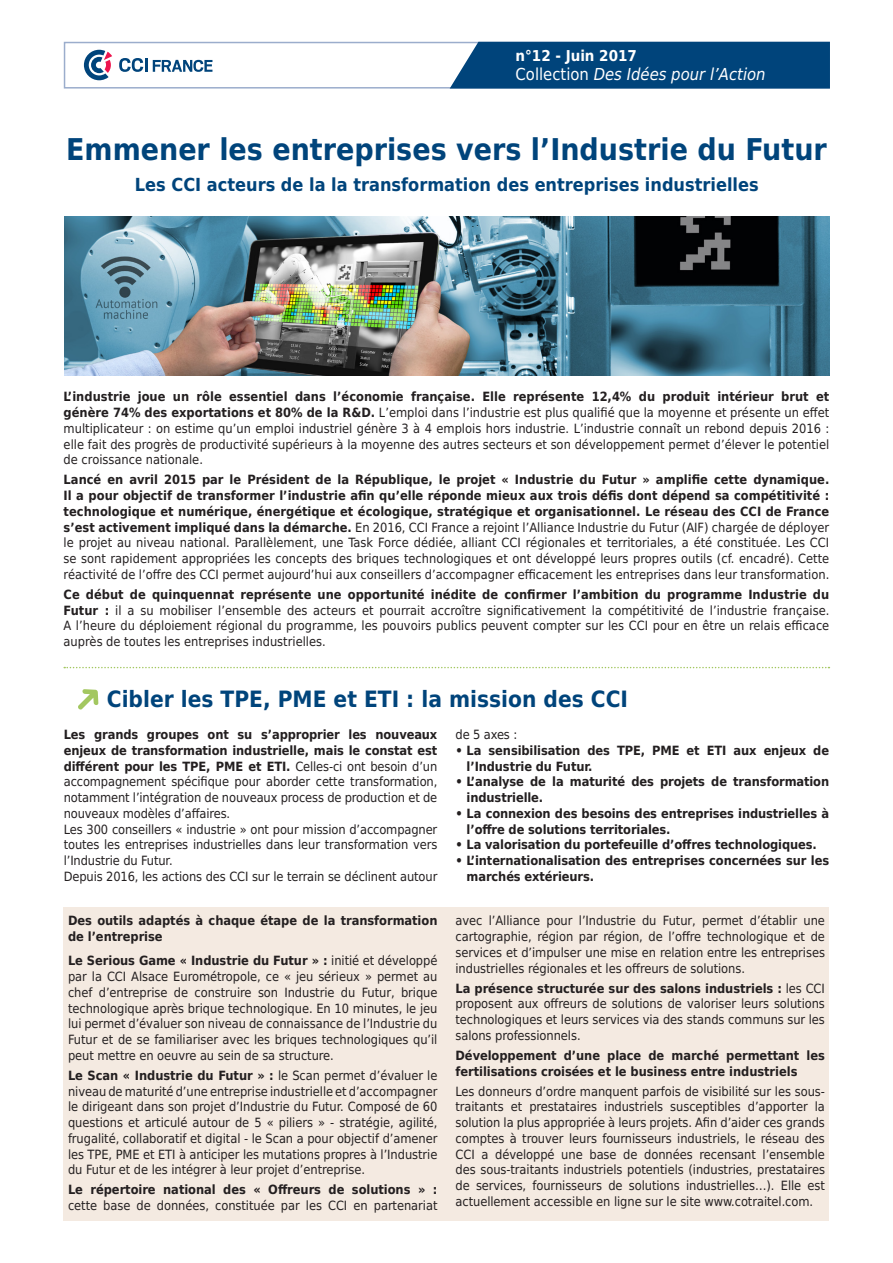
<style>
.page{position:relative;width:893px;height:1263px;background:#fff}
.page>*{position:absolute;margin:0;border:0;box-sizing:border-box;transform-origin:0 0}
.Grand_titre{font:700 30px "DejaVu Sans Condensed";color:#00447b}
.petit_titre_C15{font:700 22.5px "DejaVu Sans Condensed";color:#00447b}
.Grand_titre-2{font:700 18px "DejaVu Sans Condensed";color:#00447b}
.t1{font:italic 16.5px "DejaVu Sans Condensed";color:#fff}
.t2{font:700 15px "DejaVu Sans Condensed";color:#fff}
.texte{font:12.75px/15.8px "DejaVu Sans Condensed";letter-spacing:-.005em;color:#231f20;text-align:justify}
.texte-2{font:700 12.75px/15.8px "DejaVu Sans Condensed";letter-spacing:-.01em;color:#231f20}
.s1{font-style:normal}
.s2{font-weight:700}
</style>
<div class="page">
<div style="left:64px;top:42px;width:766px;height:47px;border:2px solid #9badcc"></div>
<svg style="left:119px;top:58px;width:28px;height:14px"></svg>
<svg style="left:84px;top:50px;width:28px;height:30px"></svg>
<svg style="left:153px;top:60px;width:59px;height:12px"></svg>
<div style="left:450px;top:42px;width:380px;height:47px;background:#00447b"></div>
<img style="left:65px;top:217px;width:765px;height:159px">
<svg style="left:64px;top:667px;width:765px;height:1px"></svg>
<div style="left:64px;top:907px;width:765px;height:314px;background:#f4eae1"></div>
<p class="t2" style="left:516px;top:43px;width:123px">n°12 - Juin 2017</p>
<p class="t1" style="left:516px;top:63px;width:252px"><span class="s1">Collection</span> Des Idées pour l’Action</p>
<p class="Grand_titre" style="left:66px;top:125px;width:762px">Emmener les entreprises vers l’Industrie du Futur</p>
<p class="Grand_titre-2" style="left:135px;top:169px;width:625px">Les CCI acteurs de la la transformation des entreprises industrielles</p>
<p class="texte" style="left:64px;top:389px;width:767px"><span class="s2">L’industrie joue un rôle essentiel dans l’économie française. Elle représente 12,4% du produit intérieur brut et génère 74% des exportations et 80% de la R&amp;D.</span> L’emploi dans l’industrie est plus qualifié que la moyenne et présente un effet multiplicateur : on estime qu’un emploi industriel génère 3 à 4 emplois hors industrie. L’industrie connaît un rebond depuis 2016 : elle fait des progrès de productivité supérieurs à la moyenne des autres secteurs et son développement permet d’élever le potentiel de croissance nationale.</p>
<p class="texte" style="left:64px;top:472px;width:767px"><span class="s2">Lancé en avril 2015 par le Président de la République, le projet « Industrie du Futur » amplifie cette dynamique.<br>Il a pour objectif de transformer l’industrie afin qu’elle réponde mieux aux trois défis dont dépend sa compétitivité : technologique et numérique, énergétique et écologique, stratégique et organisationnel. Le réseau des CCI de France s’est activement impliqué dans la démarche.</span> En 2016, CCI France a rejoint l’Alliance Industrie du Futur (AIF) chargée de déployer le projet au niveau national. Parallèlement, une Task Force dédiée, alliant CCI régionales et territoriales, a été constituée. Les CCI se sont rapidement appropriées les concepts des briques technologiques et ont développé leurs propres outils (cf. encadré). Cette réactivité de l’offre des CCI permet aujourd’hui aux conseillers d’accompagner efficacement les entreprises dans leur transformation.</p>
<p class="texte" style="left:64px;top:586px;width:767px"><span class="s2">Ce début de quinquennat représente une opportunité inédite de confirmer l’ambition du programme Industrie du Futur :</span> il a su mobiliser l’ensemble des acteurs et pourrait accroître significativement la compétitivité de l’industrie française.<br>A l’heure du déploiement régional du programme, les pouvoirs publics peuvent compter sur les CCI pour en être un relais efficace auprès de toutes les entreprises industrielles.</p>
<p class="petit_titre_C15" style="left:107px;top:680px;width:523px">Cibler les TPE, PME et ETI : la mission des CCI</p>
<p class="texte" style="left:64px;top:726px;width:375px"><span class="s2">Les grands groupes ont su s’approprier les nouveaux enjeux de transformation industrielle, mais le constat est différent pour les TPE, PME et ETI.</span> Celles-ci ont besoin d’un accompagnement spécifique pour aborder cette transformation, notamment l’intégration de nouveaux process de production et de nouveaux modèles d’affaires.</p>
<p class="texte" style="left:64px;top:821px;width:375px">Les 300 conseillers « industrie » ont pour mission d’accompagner toutes les entreprises industrielles dans leur transformation vers l’Industrie du Futur.</p>
<p class="texte" style="left:64px;top:868px;width:375px">Depuis 2016, les actions des CCI sur le terrain se déclinent autour</p>
<p class="texte" style="left:456px;top:726px;width:63px">de 5 axes :</p>
<p class="texte-2" style="left:467px;top:742px;width:364px;text-indent:-11px">• La sensibilisation des TPE, PME et ETI aux enjeux de l’Industrie du Futur.</p>
<p class="texte-2" style="left:467px;top:773px;width:364px;text-indent:-11px">• L’analyse de la maturité des projets de transformation industrielle.</p>
<p class="texte-2" style="left:467px;top:805px;width:364px;text-indent:-11px">• La connexion des besoins des entreprises industrielles à l’offre de solutions territoriales.</p>
<p class="texte-2" style="left:456px;top:836px;width:363px">• La valorisation du portefeuille d’offres technologiques.</p>
<p class="texte-2" style="left:467px;top:852px;width:364px;text-indent:-11px">• L’internationalisation des entreprises concernées sur les marchés extérieurs.</p>
<p class="texte-2" style="left:68px;top:912px;width:371px">Des outils adaptés à chaque étape de la transformation de l’entreprise</p>
<p class="texte" style="left:68px;top:952px;width:371px"><span class="s2">Le Serious Game « Industrie du Futur » :</span> initié et développé par la CCI Alsace Eurométropole, ce « jeu sérieux » permet au chef d’entreprise de construire son Industrie du Futur, brique technologique après brique technologique. En 10 minutes, le jeu lui permet d’évaluer son niveau de connaissance de l’Industrie du Futur et de se familiariser avec les briques technologiques qu’il peut mettre en oeuvre au sein de sa structure.</p>
<p class="texte" style="left:68px;top:1067px;width:371px"><span class="s2">Le Scan « Industrie du Futur » :</span> le Scan permet d’évaluer le niveau de maturité d’une entreprise industrielle et d’accompagner le dirigeant dans son projet d’Industrie du Futur. Composé de 60 questions et articulé autour de 5 « piliers » - stratégie, agilité, frugalité, collaboratif et digital - le Scan a pour objectif d’amener les TPE, PME et ETI à anticiper les mutations propres à l’Industrie du Futur et de les intégrer à leur projet d’entreprise.</p>
<p class="texte" style="left:68px;top:1181px;width:371px"><span class="s2">Le répertoire national des « Offreurs de solutions » : </span>cette base de données, constituée par les CCI en partenariat</p>
<p class="texte" style="left:455px;top:912px;width:371px">avec l’Alliance pour l’Industrie du Futur, permet d’établir une cartographie, région par région, de l’offre technologique et de services et d’impulser une mise en relation entre les entreprises industrielles régionales et les offreurs de solutions.</p>
<p class="texte" style="left:455px;top:980px;width:371px"><span class="s2">La présence structurée sur des salons industriels :</span> les CCI proposent aux offreurs de solutions de valoriser leurs solutions technologiques et leurs services via des stands communs sur les salons professionnels.</p>
<p class="texte-2" style="left:455px;top:1047px;width:371px">Développement d’une place de marché permettant les fertilisations croisées et le business entre industriels</p>
<p class="texte" style="left:455px;top:1083px;width:371px">Les donneurs d’ordre manquent parfois de visibilité sur les sous&shy;traitants et prestataires industriels susceptibles d’apporter la solution la plus appropriée à leurs projets. Afin d’aider ces grands comptes à trouver leurs fournisseurs industriels, le réseau des CCI a développé une base de données recensant l’ensemble des sous-traitants industriels potentiels (industries, prestataires de services, fournisseurs de solutions industrielles…). Elle est actuellement accessible en ligne sur le site www.cotraitel.com.</p>
</div>
